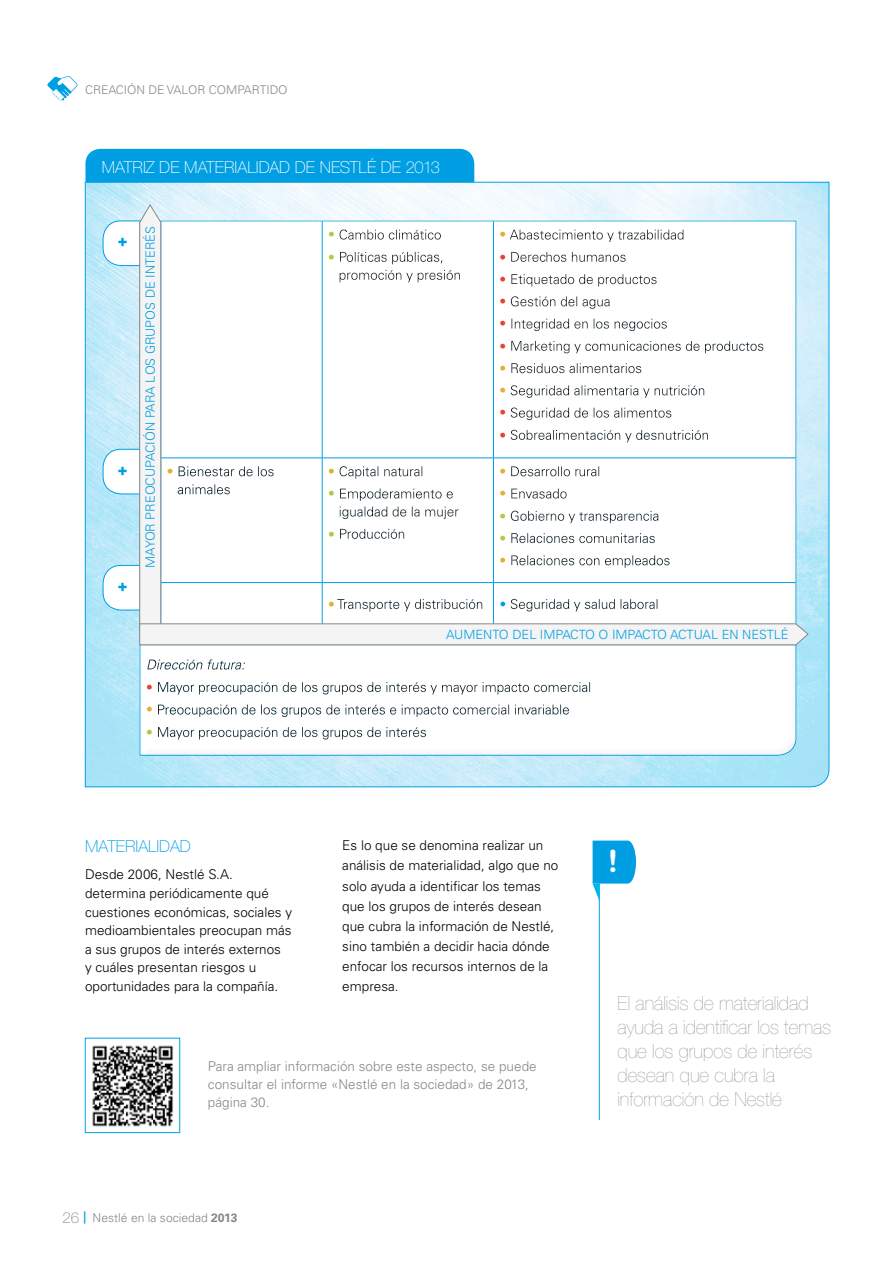
<style>
.page{position:relative;width:893px;height:1263px;background:#fff}
.page>*{position:absolute;margin:0;border:0;box-sizing:border-box;transform-origin:0 0}
.t1{font:700 30.6px "Helvetica Rounded LT Std";color:#fff}
.t2{font:200 19.5px/24px "Helvetica Neue LT Std";color:#878787}
.t3{font:100 16.5px "Helvetica Neue LT Std";letter-spacing:.005em;color:#fff}
.t4{font:100 16.5px "Helvetica Neue LT Std";color:#009fe3}
.t5{font:300 13.5px/20.1px "Univers LT Std";color:#000}
.t6{font:300 13.5px/18px "Univers LT Std";color:#878787}
.t7{font:300 13.5px/22.2px "Univers LT Std";color:#e4ad36}
.t8{font:300 13.5px/22.2px "Univers LT Std";color:#e8432f;text-align:justify}
.t9{font:300 13.5px/22.2px "Univers LT Std";color:#adcb47}
.t10{font:300 12.75px "Univers LT Std";color:#009fe3}
.t11{font:300 12.15px "Univers LT Std";color:#878787}
.t12{font:300 12px "Univers LT Std";color:#878787}
.s1{font-family:"Helvetica Neue LT Std";font-weight:100;font-size:15.15px}
.s2{font-family:"Helvetica Neue LT Std";font-weight:500;color:#009fe3}
.s3{font-weight:700}
</style>
<div class="page">
<svg style="left:47px;top:76px;width:30px;height:24px"></svg>
<hr style="left:599px;top:862px;width:1px;height:258px;background:#009fe3">
<svg style="left:593px;top:840px;width:43px;height:61px"></svg>
<svg style="left:85px;top:182px;width:744px;height:605px;background:#bee8f9"></svg>
<div style="left:85px;top:149px;width:389px;height:33px;background:#009fe3"></div>
<div style="left:138px;top:220px;width:667px;height:536px;background:#000;opacity:.35"></div>
<img style="left:92px;top:1045px;width:81px;height:82px">
<div style="left:85px;top:1038px;width:95px;height:95px;border:1px solid #009fe3"></div>
<svg style="left:103px;top:204px;width:706px;height:441px"></svg>
<p class="t12" style="left:85px;top:82px;width:204px">CREACIÓN DE VALOR COMPARTIDO</p>
<p class="t3" style="left:102px;top:158px;width:340px">MATRIZ DE MATERIALIDAD DE NESTLÉ DE 2013</p>
<p class="t10" style="left:143px;top:568px;width:341px;rotate:-90deg">Mayorpreocupaciónparalosgruposdeinterés</p>
<p class="t9" style="left:328px;top:224px;width:8px">• •</p>
<p class="t7" style="left:499px;top:224px;width:8px">•</p>
<p class="t8" style="left:499px;top:246px;width:8px">• • • • •</p>
<p class="t7" style="left:499px;top:357px;width:8px">• •</p>
<p class="t8" style="left:499px;top:402px;width:8px">• •</p>
<p class="t7" style="left:167px;top:460px;width:8px">•</p>
<p class="t7" style="left:328px;top:460px;width:8px">•</p>
<p class="t9" style="left:328px;top:482px;width:8px">•</p>
<p class="t9" style="left:328px;top:523px;width:8px">•</p>
<p class="t7" style="left:499px;top:460px;width:8px">• •</p>
<p class="t9" style="left:499px;top:505px;width:8px">• •</p>
<p class="t7" style="left:499px;top:549px;width:8px">•</p>
<p class="t7" style="left:328px;top:593px;width:8px">•</p>
<p class="t10" style="left:446px;top:627px;width:18px">Aumento</p>
<p class="t10" style="left:512px;top:627px;width:9px">del</p>
<p class="t10" style="left:540px;top:627px;width:9px">impacto</p>
<p class="t10" style="left:598px;top:627px;width:23px">o impacto</p>
<p class="t10" style="left:670px;top:627px;width:9px">actual</p>
<p class="t10" style="left:722px;top:627px;width:38px">en Nestlé</p>
<p class="t8" style="left:146px;top:676px;width:8px">•</p>
<p class="t7" style="left:146px;top:698px;width:8px">•</p>
<p class="t9" style="left:146px;top:721px;width:8px">•</p>
<p class="t4" style="left:85px;top:837px;width:107px">MATERIALIDAD</p>
<p class="t5" style="left:85px;top:865px;width:209px;line-height:18.6px">Desde 2006, Nestlé S.A. determina periódicamente qué cuestiones económicas, sociales y medioambientales preocupan más a sus grupos de interés externos<br>y cuáles presentan riesgos u oportunidades para la compañía.</p>
<p class="t5" style="left:342px;top:835px;width:218px">Es lo que se denomina realizar un análisis de materialidad, algo que no solo ayuda a identificar los temas que los grupos de interés desean que cubra la información de Nestlé, sino también a decidir hacia dónde enfocar los recursos internos de la empresa.</p>
<p class="t6" style="left:208px;top:1057px;width:330px">Para ampliar información sobre este aspecto, se puede consultar el informe «Nestlé en la sociedad» de 2013, página 30.</p>
<p class="t11" style="left:62px;top:1210px;width:177px"><span class="s1">26</span> <span class="s2">|</span> Nestlé en la sociedad <span class="s3">2013</span></p>
<h1 class="t1" style="left:608px;top:842px;width:11px">!</h1>
<h2 class="t2" style="left:617px;top:991px;width:215px">El análisis de materialidad ayuda a identificar los temas que los grupos de interés desean que cubra la información de Nestlé</h2>
</div>
